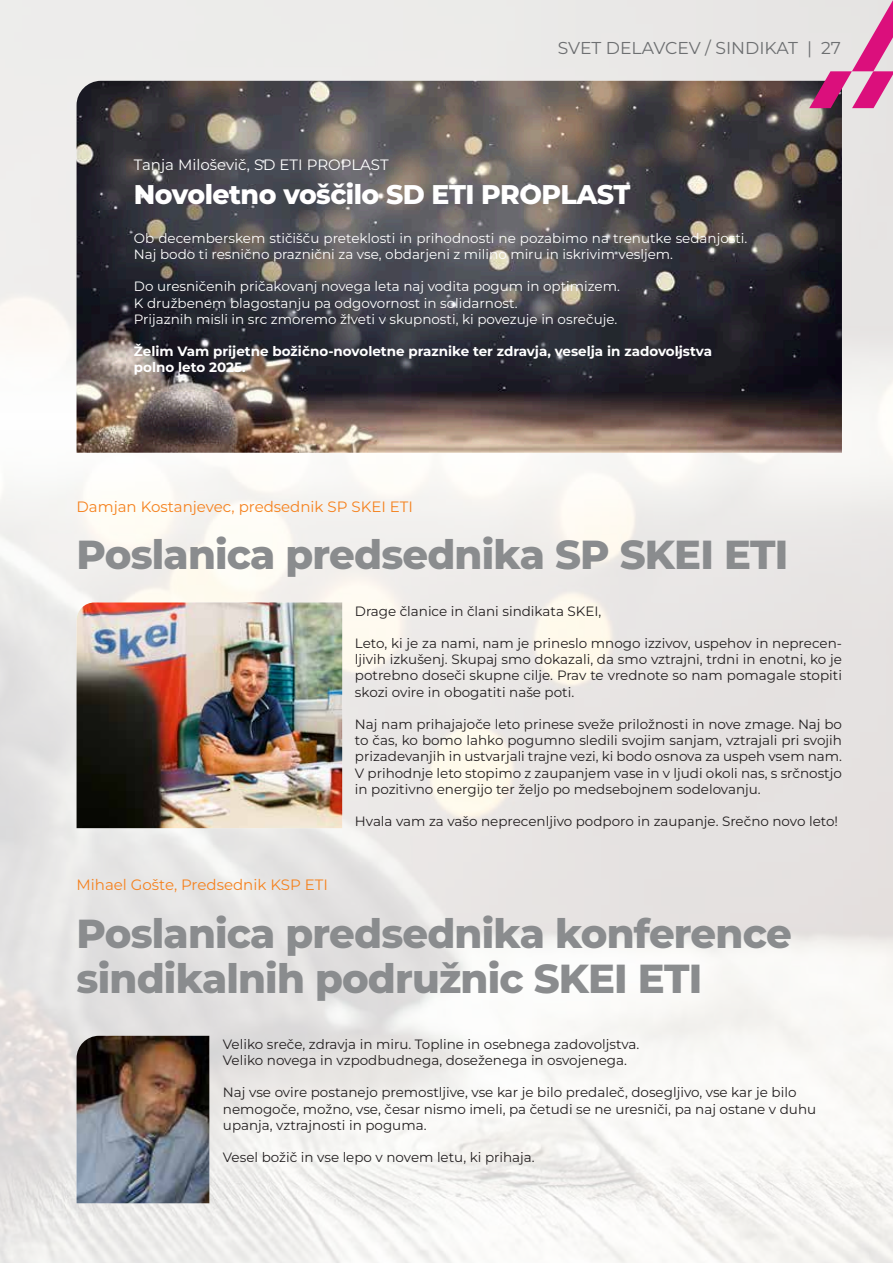
<style>
.page{position:relative;width:893px;height:1263px;background:#fff}
.page>*{position:absolute;margin:0;border:0;box-sizing:border-box;transform-origin:0 0}
.t1{font:800 40.5px/45px "Montserrat";letter-spacing:-.02em;color:#8a8c8e}
.t2{font:800 27px "Montserrat";letter-spacing:-.02em;color:#fff}
.t3{font:17.25px "Montserrat";color:#6d6f71}
.t4{font:15px "Montserrat";color:#f5821f}
.t5{font:15px "Montserrat";color:#fff}
.t6{font:13.5px/16.2px "Montserrat";color:#231f20}
.t7{font:13.5px/16.2px "Montserrat";color:#fff}
.t8{font:700 13.5px/16.2px "Montserrat";color:#fff}
</style>
<div class="page">
<img style="left:77px;top:1036px;width:132px;height:167px">
<img style="left:77px;top:602px;width:265px;height:226px">
<img style="left:77px;top:81px;width:765px;height:372px">
<svg style="left:809px;top:0;width:84px;height:108px;background:#dc9ebe"></svg>
<p class="t3" style="left:558px;top:37px;width:285px">SVET DELAVCEV / SINDIKAT | 27</p>
<p class="t5" style="left:134px;top:154px;width:256px">Tanja Miloševič, SD ETI PROPLAST</p>
<h2 class="t2" style="left:134px;top:177px;width:498px">Novoletno voščilo SD ETI PROPLAST</h2>
<p class="t7" style="left:134px;top:230px;width:615px">Ob decemberskem stičišču preteklosti in prihodnosti ne pozabimo na trenutke sedanjosti.<br>Naj bodo ti resnično praznični za vse, obdarjeni z milino miru in iskrivim vesljem.</p>
<p class="t7" style="left:134px;top:278px;width:487px">Do uresničenih pričakovanj novega leta naj vodita pogum in optimizem.<br>K družbenem blagostanju pa odgovornost in solidarnost.<br>Prijaznih misli in src zmoremo živeti v skupnosti, ki povezuje in osrečuje.</p>
<p class="t8" style="left:134px;top:343px;width:580px">Želim Vam prijetne božično-novoletne praznike ter zdravja, veselja in zadovoljstva polno leto 2025.</p>
<p class="t4" style="left:77px;top:497px;width:338px">Damjan Kostanjevec, predsednik SP SKEI ETI</p>
<h1 class="t1" style="left:77px;top:531px;width:713px">Poslanica predsednika SP SKEI ETI</h1>
<p class="t6" style="left:355px;top:602px;width:248px">Drage članice in člani sindikata SKEI,</p>
<p class="t6" style="left:355px;top:635px;width:488px;text-align:justify">Leto, ki je za nami, nam je prineslo mnogo izzivov, uspehov in neprecen&shy;ljivih izkušenj. Skupaj smo dokazali, da smo vztrajni, trdni in enotni, ko je potrebno doseči skupne cilje. Prav te vrednote so nam pomagale stopiti skozi ovire in obogatiti naše poti.</p>
<p class="t6" style="left:355px;top:716px;width:488px;text-align:justify">Naj nam prihajajoče leto prinese sveže priložnosti in nove zmage. Naj bo to čas, ko bomo lahko pogumno sledili svojim sanjam, vztrajali pri svojih prizadevanjih in ustvarjali trajne vezi, ki bodo osnova za uspeh vsem nam.<br>V prihodnje leto stopimo z zaupanjem vase in v ljudi okoli nas, s srčnostjo in pozitivno energijo ter željo po medsebojnem sodelovanju.</p>
<p class="t6" style="left:355px;top:813px;width:485px">Hvala vam za vašo neprecenljivo podporo in zaupanje. Srečno novo leto!</p>
<p class="t4" style="left:77px;top:874px;width:253px">Mihael Gošte, Predsednik KSP ETI</p>
<h1 class="t1" style="left:77px;top:910px;width:717px">Poslanica predsednika konference sindikalnih podružnic SKEI ETI</h1>
<p class="t6" style="left:223px;top:1035px;width:418px">Veliko sreče, zdravja in miru. Topline in osebnega zadovoljstva.<br>Veliko novega in vzpodbudnega, doseženega in osvojenega.</p>
<p class="t6" style="left:223px;top:1084px;width:595px">Naj vse ovire postanejo premostljive, vse kar je bilo predaleč, dosegljivo, vse kar je bilo nemogoče, možno, vse, česar nismo imeli, pa četudi se ne uresniči, pa naj ostane v duhu upanja, vztrajnosti in poguma.</p>
<p class="t6" style="left:223px;top:1149px;width:313px">Vesel božič in vse lepo v novem letu, ki prihaja.</p>
</div>
